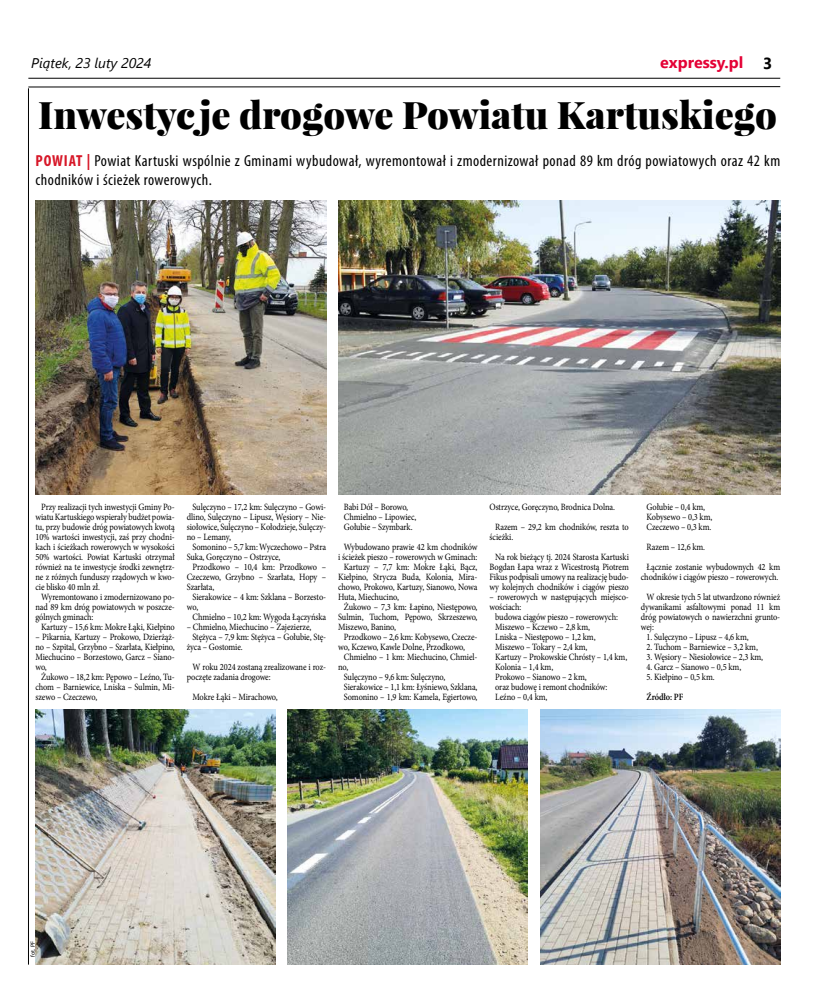
<style>
.page{position:relative;width:820px;height:993px;background:#fff}
.page>*{position:absolute;margin:0;border:0;box-sizing:border-box;transform-origin:0 0}
.t1{font:900 38px "Playfair Display";color:#000}
.t2{font:condensed 16px/19.2px "Myriad Pro";letter-spacing:.03em;color:#000}
.t3{font:700 16px "Segoe UI";color:#e40135}
.t4{font:italic 14px "Segoe UI";color:#000}
.t5{font:9.6px/10px "Minion Pro";letter-spacing:-.01em;color:#000;scale:.87 1}
.t6{font:600 9.6px "Minion Pro";letter-spacing:-.01em;color:#000;scale:.87 1}
.t7{font:6px "Myriad Pro";color:#000}
.s1{color:#000}
.s2{font-weight:700;color:#d71728}
</style>
<div class="page">
<hr style="left:28px;top:78px;width:752px;height:1px;background:#000">
<svg style="left:28px;top:86px;width:752px;height:1px"></svg>
<hr style="left:28px;top:88px;width:1px;height:876px;background:#000">
<img style="left:35px;top:200px;width:291px;height:294px">
<img style="left:540px;top:709px;width:240px;height:255px">
<img style="left:35px;top:709px;width:240px;height:255px">
<img style="left:287px;top:709px;width:240px;height:255px">
<img style="left:338px;top:200px;width:442px;height:294px">
<h3 class="t4" style="left:31px;top:50px;width:122px">Piątek, 23 luty 2024</h3>
<h2 class="t3" style="left:660px;top:48px;width:113px">expressy.pl <span class="s1">3</span></h2>
<h1 class="t1" style="left:38px;top:90px;width:740px">Inwestycje drogowe Powiatu Kartuskiego</h1>
<h2 class="t2" style="left:35px;top:150px;width:746px"><span class="s2">POWIAT |</span> Powiat Kartuski wspólnie z Gminami wybudował, wyremontował i zmodernizował ponad 89 km dróg powiatowych oraz 42 km chodników i ścieżek rowerowych.</h2>
<p class="t5" style="left:41px;top:502px;width:155px">Przy realizacji tych inwestycji Gminy Po-</p>
<p class="t5" style="left:35px;top:512px;width:162px">wiatu Kartuskiego wspierały budżet powia-</p>
<p class="t5" style="left:35px;top:522px;width:162px">tu, przy budowie dróg powiatowych kwotą</p>
<p class="t5" style="left:35px;top:532px;width:162px">10% wartości inwestycji, zaś przy chodni-</p>
<p class="t5" style="left:35px;top:542px;width:162px">kach i ścieżkach rowerowych w wysokości</p>
<p class="t5" style="left:35px;top:552px;width:162px">50% wartości. Powiat Kartuski otrzymał</p>
<p class="t5" style="left:35px;top:562px;width:162px">również na te inwestycje środki zewnętrz-</p>
<p class="t5" style="left:35px;top:572px;width:162px">ne z różnych funduszy rządowych w kwo-</p>
<p class="t5" style="left:35px;top:582px;width:76px">cie blisko 40 mln zł.</p>
<p class="t5" style="left:41px;top:592px;width:155px">Wyremontowano i zmodernizowano po-</p>
<p class="t5" style="left:35px;top:602px;width:162px">nad 89 km dróg powiatowych w poszcze-</p>
<p class="t5" style="left:35px;top:612px;width:68px">gólnych gminach:</p>
<p class="t5" style="left:41px;top:622px;width:155px">Kartuzy – 15,6 km: Mokre Łąki, Kiełpino</p>
<p class="t5" style="left:35px;top:632px;width:162px">– Pikarnia, Kartuzy – Prokowo, Dzierżąż-</p>
<p class="t5" style="left:35px;top:642px;width:162px">no – Szpital, Grzybno – Szarłata, Kiełpino,</p>
<p class="t5" style="left:35px;top:652px;width:162px">Miechucino – Borzestowo, Garcz – Siano-</p>
<p class="t5" style="left:35px;top:662px;width:15px">wo,</p>
<p class="t5" style="left:41px;top:672px;width:155px">Żukowo – 18,2 km: Pępowo – Leźno, Tu-</p>
<p class="t5" style="left:35px;top:682px;width:162px">chom – Barniewice, Lniska – Sulmin, Mi-</p>
<p class="t5" style="left:35px;top:692px;width:73px">szewo – Czeczewo,</p>
<p class="t5" style="left:192px;top:502px;width:155px">Sulęczyno – 17,2 km: Sulęczyno – Gowi-</p>
<p class="t5" style="left:187px;top:512px;width:162px">dlino, Sulęczyno – Lipusz, Węsiory – Nie-</p>
<p class="t5" style="left:187px;top:522px;width:162px">siołowice, Sulęczyno – Kołodzieje, Sulęczy-</p>
<p class="t5" style="left:187px;top:532px;width:52px">no – Lemany,</p>
<p class="t5" style="left:192px;top:542px;width:155px">Somonino – 5,7 km: Wyczechowo – Pstra</p>
<p class="t5" style="left:187px;top:552px;width:109px">Suka, Goręczyno – Ostrzyce,</p>
<p class="t5" style="left:192px;top:562px;width:155px">Przodkowo – 10,4 km: Przodkowo –</p>
<p class="t5" style="left:187px;top:572px;width:162px">Czeczewo, Grzybno – Szarłata, Hopy –</p>
<p class="t5" style="left:187px;top:582px;width:33px">Szarłata,</p>
<p class="t5" style="left:192px;top:592px;width:155px">Sierakowice – 4 km: Szklana – Borzesto-</p>
<p class="t5" style="left:187px;top:602px;width:15px">wo,</p>
<p class="t5" style="left:192px;top:612px;width:155px">Chmielno – 10,2 km: Wygoda Łączyńska</p>
<p class="t5" style="left:187px;top:622px;width:145px">– Chmielno, Miechucino – Zajezierze,</p>
<p class="t5" style="left:192px;top:632px;width:155px">Stężyca – 7,9 km: Stężyca – Gołubie, Stę-</p>
<p class="t5" style="left:187px;top:642px;width:66px">życa – Gostomie.</p>
<p class="t5" style="left:187px;top:662px;width:162px;text-indent:6px">W roku 2024 zostaną zrealizowane i roz&shy;poczęte zadania drogowe:</p>
<p class="t5" style="left:192px;top:692px;width:99px">Mokre Łąki – Mirachowo,</p>
<p class="t5" style="left:344px;top:502px;width:85px">Babi Dół – Borowo,<br>Chmielno – Lipowiec,<br>Gołubie – Szymbark.</p>
<p class="t5" style="left:344px;top:542px;width:155px">Wybudowano prawie 42 km chodników</p>
<p class="t5" style="left:338px;top:552px;width:161px">i ścieżek pieszo – rowerowych w Gminach:</p>
<p class="t5" style="left:344px;top:562px;width:155px">Kartuzy – 7,7 km: Mokre Łąki, Bącz,</p>
<p class="t5" style="left:338px;top:572px;width:162px">Kiełpino, Strycza Buda, Kolonia, Mira-</p>
<p class="t5" style="left:338px;top:582px;width:162px">chowo, Prokowo, Kartuzy, Sianowo, Nowa</p>
<p class="t5" style="left:338px;top:592px;width:71px">Huta, Miechucino,</p>
<p class="t5" style="left:344px;top:602px;width:155px">Żukowo – 7,3 km: Łapino, Niestępowo,</p>
<p class="t5" style="left:338px;top:612px;width:162px">Sulmin, Tuchom, Pępowo, Skrzeszewo,</p>
<p class="t5" style="left:338px;top:622px;width:68px">Miszewo, Banino,</p>
<p class="t5" style="left:344px;top:632px;width:155px">Przodkowo – 2,6 km: Kobysewo, Czecze-</p>
<p class="t5" style="left:338px;top:642px;width:147px">wo, Kczewo, Kawle Dolne, Przodkowo,</p>
<p class="t5" style="left:344px;top:652px;width:155px">Chmielno – 1 km: Miechucino, Chmiel-</p>
<p class="t5" style="left:338px;top:662px;width:13px">no,</p>
<p class="t5" style="left:344px;top:672px;width:118px">Sulęczyno – 9,6 km: Sulęczyno,</p>
<p class="t5" style="left:344px;top:682px;width:155px">Sierakowice – 1,1 km: Łyśniewo, Szklana,</p>
<p class="t5" style="left:344px;top:692px;width:155px">Somonino – 1,9 km: Kamela, Egiertowo,</p>
<p class="t5" style="left:495px;top:497px;width:155px;line-height:20px;text-indent:-6px">Ostrzyce, Goręczyno, Brodnica Dolna.<br>Razem – 29,2 km chodników, reszta to</p>
<p class="t5" style="left:495px;top:527px;width:155px;line-height:20px;text-indent:-6px">ścieżki.<br>Na rok bieżący tj. 2024 Starosta Kartuski</p>
<p class="t5" style="left:489px;top:562px;width:162px;text-align:justify">Bogdan Łapa wraz z Wicestrostą Piotrem Fikus podpisali umowy na realizację budo&shy;wy kolejnych chodników i ciągów pieszo</p>
<p class="t5" style="left:489px;top:592px;width:162px">– rowerowych w następujących miejsco-</p>
<p class="t5" style="left:489px;top:602px;width:38px">wościach:</p>
<p class="t5" style="left:495px;top:612px;width:143px">budowa ciągów pieszo – rowerowych:</p>
<p class="t5" style="left:495px;top:622px;width:110px">Miszewo – Kczewo – 2,8 km,</p>
<p class="t5" style="left:495px;top:632px;width:117px">Lniska – Niestępowo – 1,2 km,</p>
<p class="t5" style="left:495px;top:642px;width:107px">Miszewo – Tokary – 2,4 km,</p>
<p class="t5" style="left:495px;top:652px;width:153px">Kartuzy – Prokowskie Chrósty – 1,4 km,</p>
<p class="t5" style="left:495px;top:662px;width:68px">Kolonia – 1,4 km,</p>
<p class="t5" style="left:495px;top:672px;width:107px">Prokowo – Sianowo – 2 km,</p>
<p class="t5" style="left:495px;top:682px;width:130px">oraz budowę i remont chodników:</p>
<p class="t5" style="left:495px;top:692px;width:62px">Leźno – 0,4 km,</p>
<p class="t5" style="left:646px;top:502px;width:77px">Gołubie – 0,4 km,<br>Kobysewo – 0,3 km,<br>Czeczewo – 0,3 km.</p>
<p class="t5" style="left:646px;top:537px;width:155px;line-height:20px">Razem – 12,6 km.<br>Łącznie zostanie wybudownych 42 km</p>
<p class="t5" style="left:640px;top:567px;width:162px;line-height:20px;text-align:center">chodników i ciągów pieszo – rowerowych.<br>W okresie tych 5 lat utwardzono również</p>
<p class="t5" style="left:640px;top:602px;width:162px;text-align:justify">dywanikami asfaltowymi ponad 11 km dróg powiatowych o nawierzchni grunto&shy;wej:</p>
<p class="t5" style="left:646px;top:632px;width:119px">1. Sulęczyno – Lipusz – 4,6 km,</p>
<p class="t5" style="left:646px;top:642px;width:129px">2. Tuchom – Barniewice – 3,2 km,</p>
<p class="t5" style="left:646px;top:652px;width:135px">3. Węsiory – Niesiołowice – 2,3 km,</p>
<p class="t5" style="left:646px;top:662px;width:110px">4. Garcz – Sianowo – 0,5 km,</p>
<p class="t5" style="left:646px;top:672px;width:80px">5. Kiełpino – 0,5 km.</p>
<p class="t6" style="left:646px;top:690px;width:44px">Źródło: PF</p>
<p class="t7" style="left:29px;top:956px;width:17px;rotate:-90deg">fot. PF</p>
</div>
